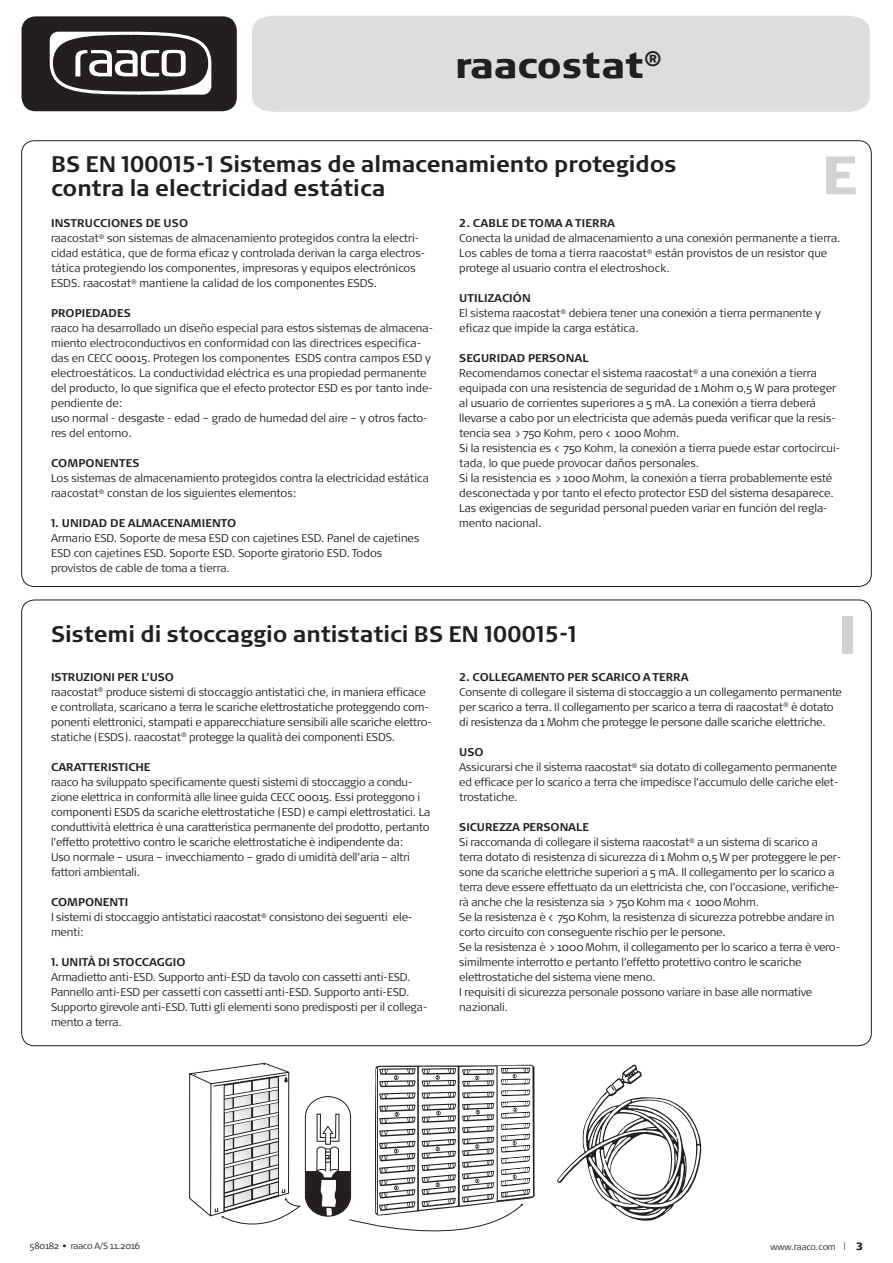
<style>
.page{position:relative;width:893px;height:1263px;background:#fff}
.page>*{position:absolute;margin:0;border:0;box-sizing:border-box;transform-origin:0 0}
.t1{font:900 54px "Signa OT";color:#d1d2d4}
.t2{font:900 36px "Signa OT";letter-spacing:-.01em;color:#231f20}
.t3{font:700 22.5px/24px "Signa OT";color:#231f20}
.t4{font:300 11.25px/15px "Signa OT";letter-spacing:-.01em;color:#231f20}
.t5{font:700 11.25px "Signa OT";letter-spacing:.01em;color:#231f20}
.t6{font:300 9px "Signa OT";letter-spacing:-.02em;color:#231f20}
.s1{font-weight:700}
.s2{font-weight:900;font-size:10.5px}
</style>
<div class="page">
<svg style="left:189px;top:1063px;width:345px;height:168px"></svg>
<svg style="left:557px;top:1064px;width:144px;height:157px"></svg>
<div style="left:252px;top:16px;width:618px;height:96px;background:#dcdddf"></div>
<div style="left:22px;top:16px;width:215px;height:95px;background:#231f20;border-radius:14px"></div>
<svg style="left:50px;top:32px;width:161px;height:63px"></svg>
<h2 class="t2" style="left:455px;top:42px;width:208px">raacostat<sup>®</sup></h2>
<h3 class="t3" style="left:51px;top:152px;width:627px">BS EN 100015-1 SISTEMAS DE ALMACENAMIENTO PROTEGIDOS<br>CONTRA LA ELECTRICIDAD ESTÁTICA</h3>
<h1 class="t1" style="left:822px;top:141px;width:37px">e</h1>
<p class="t4" style="left:51px;top:216px;width:376px;text-indent:60px"><span class="s1">ONES DE USO<br></span>raacostat<sup>®</sup> son sistemas de almacenamiento protegidos contra la electri&shy;cidad estática, que de forma eficaz y controlada derivan la carga electros&shy;tática protegiendo los componentes, impresoras y equipos electrónicos ESDS. raacostat<sup>®</sup> mantiene la calidad de los componentes ESDS.</p>
<p class="t5" style="left:51px;top:307px;width:66px">PROPIEDADES</p>
<p class="t4" style="left:51px;top:321px;width:384px">raaco ha desarrollado un diseño especial para estos sistemas de almacena&shy;miento electroconductivos en conformidad con las directrices especifica&shy;das en CECC 00015. Protegen los componentes ESDS contra campos ESD y electroestáticos. La conductividad eléctrica es una propiedad permanente del producto, lo que significa que el efecto protector ESD es por tanto inde&shy;pendiente de:<br>uso normal - desgaste - edad – grado de humedad del aire – y otros facto&shy;res del entorno.</p>
<p class="t5" style="left:51px;top:457px;width:82px">COMPONENTES</p>
<p class="t4" style="left:51px;top:471px;width:379px">Los sistemas de almacenamiento protegidos contra la electricidad estática raacostat<sup>®</sup> constan de los siguientes elementos:</p>
<p class="t5" style="left:51px;top:517px;width:187px">1. UNIDAD DE ALMACENAMIE NTO</p>
<p class="t4" style="left:51px;top:531px;width:370px">Armario ESD. Soporte de mesa ESD con cajetines ESD. Panel de cajetines<br>ESD con cajetines ESD. Soporte ESD. Soporte giratorio ESD. Todos provistos de cable de toma a tierra.</p>
<p class="t5" style="left:51px;top:217px;width:34px">INSTRUCCI</p>
<p class="t5" style="left:459px;top:217px;width:130px">2. CABLE DE TOMA A TIERR</p>
<p class="t5" style="left:607px;top:217px;width:9px">A</p>
<p class="t4" style="left:459px;top:231px;width:383px">Conecta la unidad de almacenamiento a una conexión permanente a tierra.<br>Los cables de toma a tierra raacostat<sup>®</sup> están provistos de un resistor que protege al usuario contra el electroshock.</p>
<p class="t4" style="left:459px;top:291px;width:363px"><span class="s1">UTI LIZACI ÓN<br></span>El sistema raacostat<sup>®</sup> debiera tener una conexión a tierra permanente y eficaz que impide la carga estática.</p>
<p class="t5" style="left:459px;top:352px;width:15px">SEGURID</p>
<p class="t5" style="left:509px;top:352px;width:34px">AD PERS</p>
<p class="t4" style="left:459px;top:351px;width:383px;text-indent:97px"><span class="s1">ONAL<br></span>Recomendamos conectar el sistema raacostat<sup>®</sup> a una conexión a tierra equipada con una resistencia de seguridad de 1 Mohm 0,5 W para proteger al usuario de corrientes superiores a 5 mA. La conexión a tierra deberá llevarse a cabo por un electricista que además pueda verificar que la resis&shy;tencia sea &gt; 750 Kohm, pero &lt; 1000 Mohm.<br>Si la resistencia es &lt; 750 Kohm, la conexión a tierra puede estar cortocircui&shy;tada, lo que puede provocar daños personales.<br>Si la resistencia es &gt; 1000 Mohm, la conexión a tierra probablemente esté desconectada y por tanto el efecto protector ESD del sistema desaparece.<br>Las exigencias de seguridad personal pueden variar en función del regla&shy;mento nacional.</p>
<h3 class="t3" style="left:51px;top:622px;width:527px">SISTEMI DI STOCCAGGIO ANTISTATICI BS EN 100015-1</h3>
<h1 class="t1" style="left:838px;top:600px;width:21px">i</h1>
<p class="t4" style="left:51px;top:670px;width:382px"><span class="s1">ISTRUZI ONI PER L’USO<br></span>raacostat<sup>®</sup> produce sistemi di stoccaggio antistatici che, in maniera efficace e controllata, scaricano a terra le scariche elettrostatiche proteggendo com&shy;ponenti elettronici, stampati e apparecchiature sensibili alle scariche elettro&shy;statiche (ESDS). raacostat<sup>®</sup> protegge la qualità dei componenti ESDS.</p>
<p class="t5" style="left:51px;top:761px;width:50px">CARATTERIS</p>
<p class="t5" style="left:118px;top:761px;width:32px">TICHE</p>
<p class="t4" style="left:51px;top:775px;width:381px">raaco ha sviluppato specificamente questi sistemi di stoccaggio a condu&shy;zione elettrica in conformità alle linee guida CECC 00015. Essi proteggono i componenti ESDS da scariche elettrostatiche (ESD) e campi elettrostatici. La conduttività elettrica è una caratteristica permanente del prodotto, pertanto l’effetto protettivo contro le scariche elettrostatiche è indipendente da:<br>Uso normale – usura – invecchiamento – grado di umidità dell’aria – altri fattori ambientali.</p>
<p class="t4" style="left:51px;top:895px;width:363px"><span class="s1">COMPONENTI<br></span>I sistemi di stoccaggio antistatici raacostat<sup>®</sup> consistono dei seguenti ele&shy;menti:</p>
<p class="t5" style="left:51px;top:956px;width:136px">1. UNITÀ DI STOCCAGGI O</p>
<p class="t4" style="left:51px;top:970px;width:378px">Armadietto anti-ESD. Supporto anti-ESD da tavolo con cassetti anti-ESD.<br>Pannello anti-ESD per cassetti con cassetti anti-ESD. Supporto anti-ESD.<br>Supporto girevole anti-ESD. Tutti gli elementi sono predisposti per il collega&shy;mento a terra.</p>
<p class="t5" style="left:459px;top:671px;width:208px">2. COLLEGAMENTO PER SCARICO A TERR</p>
<p class="t5" style="left:681px;top:671px;width:9px">A</p>
<p class="t4" style="left:459px;top:685px;width:384px">Consente di collegare il sistema di stoccaggio a un collegamento permanente per scarico a terra. Il collegamento per scarico a terra di raacostat<sup>®</sup> è dotato di resistenza da 1 Mohm che protegge le persone dalle scariche elettriche.</p>
<p class="t4" style="left:459px;top:745px;width:381px"><span class="s1">USO<br></span>Assicurarsi che il sistema raacostat<sup>®</sup> sia dotato di collegamento permanente ed efficace per lo scarico a terra che impedisce l’accumulo delle cariche elet&shy;trostatiche.</p>
<p class="t5" style="left:459px;top:821px;width:15px">SICURE</p>
<p class="t5" style="left:499px;top:821px;width:38px">ZZA PERS</p>
<p class="t4" style="left:459px;top:820px;width:384px;text-indent:91px"><span class="s1">ONALE<br></span>Si raccomanda di collegare il sistema raacostat<sup>®</sup> a un sistema di scarico a terra dotato di resistenza di sicurezza di 1 Mohm 0,5 W per proteggere le per&shy;sone da scariche elettriche superiori a 5 mA. Il collegamento per lo scarico a terra deve essere effettuato da un elettricista che, con l’occasione, verifiche&shy;rà anche che la resistenza sia &gt; 750 Kohm ma &lt; 1000 Mohm.<br>Se la resistenza è &lt; 750 Kohm, la resistenza di sicurezza potrebbe andare in corto circuito con conseguente rischio per le persone.<br>Se la resistenza è &gt; 1000 Mohm, il collegamento per lo scarico a terra è vero&shy;similmente interrotto e pertanto l’effetto protettivo contro le scariche elettrostatiche del sistema viene meno.<br>I requisiti di sicurezza personale possono variare in base alle normative nazionali.</p>
<p class="t6" style="left:30px;top:1241px;width:112px">580182 • raaco A/S 11.2016</p>
<p class="t6" style="left:770px;top:1242px;width:94px">www.raaco.com | <span class="s2">3</span></p>
</div>
